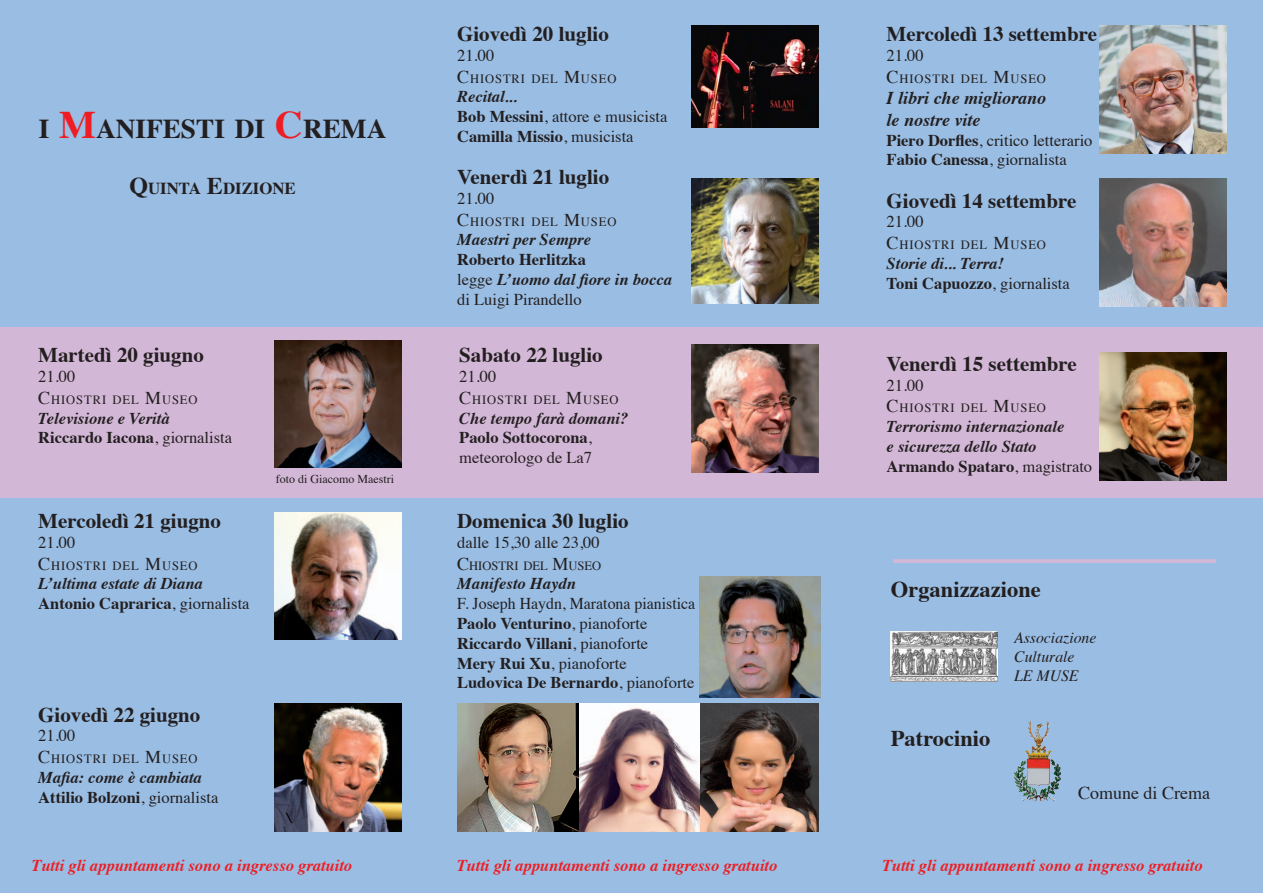
<style>
.page{position:relative;width:1263px;height:893px;background:#99bde3}
.page>*{position:absolute;margin:0;border:0;box-sizing:border-box;transform-origin:0 0}
.t1{font:700 27.3px "Times";color:#231f20}
.t2{font:700 22.5px "Times";color:#231f20}
.data{font:700 21px "Times";color:#231f20}
.t3{font:italic 700 18px "Times";color:#231f20}
.t4{font:18px "Times";color:#231f20}
.t5{font:700 16.8px "Times";color:#231f20}
.Stile_di_paragrafo_1{font:700 16.5px "Times";color:#231f20}
.Stile_di_paragrafo_1-2{font:italic 700 16.5px "Times";color:#231f20}
.t6{font:16.5px "Times";color:#231f20}
.t7{font:italic 700 16.5px "Times";color:#ee1d23}
.t8{font:16.5px "Times";color:#231f20;scale:.96 1}
.t9{font:italic 15.75px "Times";color:#231f20}
.t10{font:12.6px "Times";letter-spacing:.07em;color:#231f20}
.t11{font:12.6px "Times";color:#231f20}
.t12{font:12px "Times";color:#231f20}
.s1{font-size:39px;color:#ee1d23}
.s2{font-size:24px}
.s3{font-size:18px}
.s4{font-weight:400}
.s5{font-weight:700}
.s6{font-weight:400;font-style:normal}
</style>
<div class="page">
<div style="left:0;top:327px;width:1263px;height:170px;background:#d3b7d7"></div>
<img style="left:891px;top:631px;width:106px;height:51px">
<img style="left:1014px;top:721px;width:23px;height:66px">
<hr style="left:893px;top:559px;width:323px;height:4px;background:#d3b7d7">
<img style="left:274px;top:340px;width:128px;height:128px">
<img style="left:274px;top:512px;width:128px;height:128px">
<img style="left:274px;top:704px;width:128px;height:127px">
<img style="left:691px;top:26px;width:128px;height:102px">
<img style="left:691px;top:179px;width:128px;height:124px">
<img style="left:691px;top:344px;width:128px;height:128px">
<img style="left:699px;top:704px;width:120px;height:127px">
<img style="left:457px;top:704px;width:242px;height:127px">
<img style="left:699px;top:576px;width:122px;height:121px">
<img style="left:1099px;top:26px;width:128px;height:127px">
<img style="left:1099px;top:353px;width:128px;height:127px">
<img style="left:1099px;top:179px;width:128px;height:127px">
<p class="t1" style="left:39px;top:102px;width:349px">I <span class="s1">M</span>ANIFESTI DI <span class="s1">C</span>REMA</p>
<p class="t5" style="left:129px;top:172px;width:168px"><span class="s2">Q</span>UINTA <span class="s2">E</span>DIZIONE</p>
<p class="data" style="left:38px;top:335px;width:167px">Martedì 20 giugno</p>
<p class="t6" style="left:38px;top:361px;width:39px">21.00</p>
<p class="t10" style="left:38px;top:388px;width:161px"><span class="s3">C</span>HIOSTRI DEL <span class="s3">M</span>USEO</p>
<p class="Stile_di_paragrafo_1-2" style="left:38px;top:402px;width:133px">Televisione e Verità</p>
<p class="Stile_di_paragrafo_1" style="left:38px;top:422px;width:195px">Riccardo Iacona<span class="s4">, giornalista</span></p>
<p class="data" style="left:38px;top:501px;width:184px">Mercoledì 21 giugno</p>
<p class="t6" style="left:38px;top:527px;width:39px">21.00</p>
<p class="t10" style="left:38px;top:553px;width:161px"><span class="s3">C</span>HIOSTRI DEL <span class="s3">M</span>USEO</p>
<p class="Stile_di_paragrafo_1-2" style="left:38px;top:568px;width:166px">L’ultima estate di Diana</p>
<p class="Stile_di_paragrafo_1" style="left:38px;top:588px;width:213px">Antonio Caprarica<span class="s4">, giornalista</span></p>
<p class="t12" style="left:276px;top:468px;width:120px">foto di Giacomo Maestri</p>
<p class="data" style="left:38px;top:694px;width:164px">Giovedì 22 giugno</p>
<p class="t6" style="left:38px;top:720px;width:39px">21.00</p>
<p class="t10" style="left:38px;top:747px;width:161px"><span class="s3">C</span>HIOSTRI DEL <span class="s3">M</span>USEO</p>
<p class="Stile_di_paragrafo_1-2" style="left:38px;top:762px;width:165px">Mafia: come è cambiata</p>
<p class="Stile_di_paragrafo_1" style="left:38px;top:781px;width:182px">Attilio Bolzoni<span class="s4">, giornalista</span></p>
<p class="data" style="left:457px;top:14px;width:153px">Giovedì 20 luglio</p>
<p class="t6" style="left:457px;top:40px;width:39px">21.00</p>
<p class="t10" style="left:457px;top:67px;width:161px"><span class="s3">C</span>HIOSTRI DEL <span class="s3">M</span>USEO</p>
<p class="Stile_di_paragrafo_1-2" style="left:457px;top:81px;width:62px">Recital...</p>
<p class="t6" style="left:457px;top:101px;width:212px"><span class="s5">Bob Messini</span>, attore e musicista</p>
<p class="Stile_di_paragrafo_1" style="left:457px;top:121px;width:178px">Camilla Missio<span class="s4">, musicista</span></p>
<p class="data" style="left:457px;top:157px;width:154px">Venerdì 21 luglio</p>
<p class="t6" style="left:457px;top:183px;width:39px">21.00</p>
<p class="t10" style="left:457px;top:210px;width:161px"><span class="s3">C</span>HIOSTRI DEL <span class="s3">M</span>USEO</p>
<p class="Stile_di_paragrafo_1-2" style="left:457px;top:224px;width:135px">Maestri per Sempre</p>
<p class="Stile_di_paragrafo_1" style="left:457px;top:244px;width:130px">Roberto Herlitzka</p>
<p class="Stile_di_paragrafo_1-2" style="left:457px;top:264px;width:216px"><span class="s6">legge</span> L’uomo dal fiore in bocca</p>
<p class="t6" style="left:457px;top:284px;width:126px">di Luigi Pirandello</p>
<p class="data" style="left:459px;top:335px;width:145px">Sabato 22 luglio</p>
<p class="t6" style="left:459px;top:361px;width:39px">21.00</p>
<p class="t10" style="left:459px;top:388px;width:161px"><span class="s3">C</span>HIOSTRI DEL <span class="s3">M</span>USEO</p>
<p class="Stile_di_paragrafo_1-2" style="left:459px;top:402px;width:171px">Che tempo farà domani?</p>
<p class="Stile_di_paragrafo_1" style="left:459px;top:422px;width:134px">Paolo Sottocorona<span class="s4">,</span></p>
<p class="t6" style="left:459px;top:442px;width:134px">meteorologo de La7</p>
<p class="data" style="left:457px;top:501px;width:173px">Domenica 30 luglio</p>
<p class="t6" style="left:457px;top:527px;width:144px">dalle 15,30 alle 23,00</p>
<p class="t11" style="left:457px;top:553px;width:146px"><span class="s3">C</span>HIOSTRI DEL <span class="s3">M</span>USEO</p>
<p class="Stile_di_paragrafo_1-2" style="left:457px;top:568px;width:120px">Manifesto Haydn</p>
<p class="t8" style="left:457px;top:588px;width:249px">F. Joseph Haydn, Maratona pianistica</p>
<p class="Stile_di_paragrafo_1" style="left:457px;top:608px;width:192px">Paolo Venturino<span class="s4">, pianoforte</span></p>
<p class="Stile_di_paragrafo_1" style="left:457px;top:627px;width:193px">Riccardo Villani<span class="s4">, pianoforte</span></p>
<p class="t6" style="left:457px;top:648px;width:171px"><span class="s5">Mery Rui Xu</span>, pianoforte</p>
<p class="Stile_di_paragrafo_1" style="left:457px;top:667px;width:239px">Ludovica De Bernardo<span class="s4">, pianoforte</span></p>
<p class="data" style="left:887px;top:14px;width:212px">Mercoledì 13 settembre</p>
<p class="t6" style="left:887px;top:40px;width:39px">21.00</p>
<p class="t10" style="left:887px;top:67px;width:161px"><span class="s3">C</span>HIOSTRI DEL <span class="s3">M</span>USEO</p>
<p class="t3" style="left:887px;top:81px;width:161px">I libri che migliorano</p>
<p class="t3" style="left:887px;top:103px;width:95px">le nostre vite</p>
<p class="t6" style="left:887px;top:125px;width:207px"><span class="s5">Piero Dorfles</span>, critico letterario</p>
<p class="Stile_di_paragrafo_1" style="left:887px;top:144px;width:182px">Fabio Canessa<span class="s4">, giornalista</span></p>
<p class="data" style="left:887px;top:180px;width:191px">Giovedì 14 settembre</p>
<p class="t6" style="left:887px;top:206px;width:39px">21.00</p>
<p class="t10" style="left:887px;top:233px;width:161px"><span class="s3">C</span>HIOSTRI DEL <span class="s3">M</span>USEO</p>
<p class="Stile_di_paragrafo_1-2" style="left:887px;top:248px;width:119px">Storie di... Terra!</p>
<p class="Stile_di_paragrafo_1" style="left:887px;top:267px;width:185px">Toni Capuozzo<span class="s4">, giornalista</span></p>
<p class="data" style="left:887px;top:344px;width:192px">Venerdì 15 settembre</p>
<p class="t6" style="left:887px;top:370px;width:39px">21.00</p>
<p class="t10" style="left:887px;top:396px;width:161px"><span class="s3">C</span>HIOSTRI DEL <span class="s3">M</span>USEO</p>
<p class="Stile_di_paragrafo_1-2" style="left:887px;top:411px;width:179px">Terrorismo internazionale</p>
<p class="Stile_di_paragrafo_1-2" style="left:887px;top:431px;width:151px">e sicurezza dello Stato</p>
<p class="Stile_di_paragrafo_1" style="left:887px;top:450px;width:207px">Armando Spataro<span class="s4">, magistrato</span></p>
<p class="t2" style="left:891px;top:568px;width:151px">Organizzazione</p>
<p class="t9" style="left:1014px;top:624px;width:84px">Associazione</p>
<p class="t9" style="left:1014px;top:643px;width:62px">Culturale</p>
<p class="t9" style="left:1014px;top:662px;width:66px">LE MUSE</p>
<p class="t2" style="left:891px;top:717px;width:101px">Patrocinio</p>
<p class="t4" style="left:1078px;top:776px;width:133px">Comune di Crema</p>
<p class="t7" style="left:32px;top:850px;width:322px">Tutti gli appuntamenti sono a ingresso gratuito</p>
<p class="t7" style="left:457px;top:850px;width:322px">Tutti gli appuntamenti sono a ingresso gratuito</p>
<p class="t7" style="left:882px;top:850px;width:322px">Tutti gli appuntamenti sono a ingresso gratuito</p>
</div>
